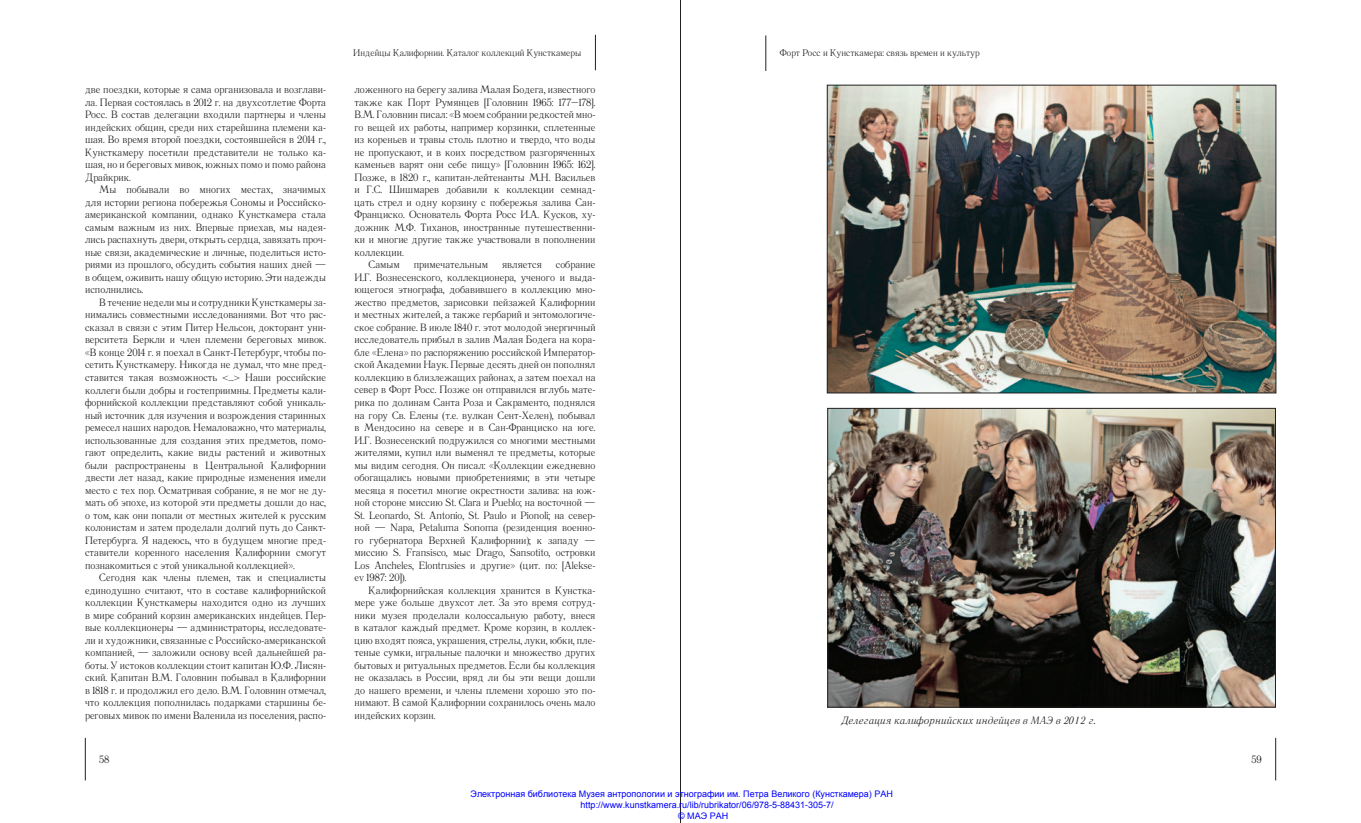
<style>
.page{position:relative;width:1361px;height:823px;background:#fff}
.page>*{position:absolute;margin:0;border:0;box-sizing:border-box;transform-origin:0 0}
.Normal__Web{font:10.5px/12.5px "Literaturnaya C";color:#231f20;text-align:justify}
.Фото{font:italic 10.5px "Literaturnaya C";color:#231f20}
.TEXT2{font:9.5px "Literaturnaya C";color:#231f20}
.t1{font:9px "Arial";color:#00f}
</style>
<div class="page">
<hr style="left:1275px;top:737px;width:1px;height:43px;background:#231f20">
<hr style="left:85px;top:737px;width:1px;height:43px;background:#231f20">
<hr style="left:595px;top:35px;width:1px;height:35px;background:#231f20">
<hr style="left:765px;top:35px;width:1px;height:36px;background:#231f20">
<hr style="left:680px;top:0;width:1px;height:822px;background:#231f20">
<img style="left:829px;top:87px;width:445px;height:304px">
<div style="left:827px;top:85px;width:449px;height:308px;border:1px solid #231f20"></div>
<img style="left:829px;top:410px;width:444px;height:294px">
<div style="left:827px;top:408px;width:448px;height:298px;border:1px solid #231f20"></div>
<p class="Normal__Web" style="left:85px;top:83px;width:242px">две поездки, которые я сама организовала и возглави&shy;ла. Первая состоялась в 2012 г. на двухсотлетие Форта Росс. В состав делегации входили партнеры и члены индейских общин, среди них старейшина племени ка&shy;шая. Во время второй поездки, состоявшейся в 2014 г., Кунсткамеру посетили представители не только ка&shy;шая, но и береговых мивок, южных помо и помо района Драйкрик.</p>
<p class="Normal__Web" style="left:85px;top:183px;width:242px;text-indent:14px">Мы побывали во многих местах, значимых для истории региона побережья Сономы и Российско&shy;американской компании, однако Кунсткамера стала самым важным из них. Впервые приехав, мы надея&shy;лись распахнуть двери, открыть сердца, завязать проч&shy;ные связи, академические и личные, поделиться исто&shy;риями из прошлого, обсудить события наших дней — в общем, оживить нашу общую историю. Эти надежды исполнились.</p>
<p class="Normal__Web" style="left:85px;top:296px;width:242px;text-indent:14px">В течение недели мы и сотрудники Кунсткамеры за&shy;нимались совместными исследованиями. Вот что рас&shy;сказал в связи с этим Питер Нельсон, докторант уни&shy;верситета Беркли и член племени береговых мивок. «В конце 2014 г. я поехал в Санкт-Петербург, чтобы по&shy;сетить Кунсткамеру. Никогда не думал, что мне пред&shy;ставится такая возможность &lt;...&gt; Наши российские коллеги были добры и гостеприимны. Предметы кали&shy;форнийской коллекции представляют собой уникаль&shy;ный источник для изучения и возрождения старинных ремесел наших народов. Немаловажно, что материалы, использованные для создания этих предметов, помо&shy;гают определить, какие виды растений и животных были распространены в Центральной Калифорнии двести лет назад, какие природные изменения имели место с тех пор. Осматривая собрание, я не мог не ду&shy;мать об эпохе, из которой эти предметы дошли до нас, о том, как они попали от местных жителей к русским колонистам и затем проделали долгий путь до Санкт-Петербурга. Я надеюсь, что в будущем многие пред&shy;ставители коренного населения Калифорнии смогут познакомиться с этой уникальной коллекцией».</p>
<p class="Normal__Web" style="left:85px;top:571px;width:242px;text-indent:14px">Сегодня как члены племен, так и специалисты единодушно считают, что в составе калифорнийской коллекции Кунсткамеры находится одно из лучших в мире собраний корзин американских индейцев. Пер&shy;вые коллекционеры — администраторы, исследовате&shy;ли и художники, связанные с Российско-американской компанией, — заложили основу всей дальнейшей ра&shy;боты. У истоков коллекции стоит капитан Ю.Ф. Лисян&shy;ский. Капитан В.М. Головнин побывал в Калифорнии в 1818 г. и продолжил его дело. В.М. Головнин отмечал, что коллекция пополнилась подарками старшины бе&shy;реговых мивок по имени Валенила из поселения, распо-</p>
<p class="TEXT2" style="left:353px;top:47px;width:229px">Индейцы Калифорнии. Каталог коллекций Кунсткамеры</p>
<p class="Normal__Web" style="left:354px;top:83px;width:242px">ложенного на берегу залива Малая Бодега, известного также как Порт Румянцев [Головнин 1965: 177–178].<br>В.М. Головнин писал: «В моем собрании редкостей мно&shy;го вещей их работы, например корзинки, сплетенные из кореньев и травы столь плотно и твердо, что воды не пропускают, и в коих посредством разгоряченных каменьев варят они себе пищу» [Головнин 1965: 162].<br>Позже, в 1820 г., капитан-лейтенанты М.Н. Васильев и Г.С. Шишмарев добавили к коллекции семнад&shy;цать стрел и одну корзину с побережья залива Сан-Франциско. Основатель Форта Росс И.А. Кусков, ху&shy;дожник М.Ф. Тиханов, иностранные путешественни&shy;ки и многие другие также участвовали в пополнении коллекции.</p>
<p class="Normal__Web" style="left:369px;top:258px;width:33px">Самым</p>
<p class="Normal__Web" style="left:414px;top:258px;width:76px">примечательным</p>
<p class="Normal__Web" style="left:502px;top:258px;width:41px">является</p>
<p class="Normal__Web" style="left:354px;top:258px;width:242px;text-indent:201px">собрание И.Г. Вознесенского, коллекционера, ученого и выда&shy;ющегося этнографа, добавившего в коллекцию мно&shy;жество предметов, зарисовки пейзажей Калифорнии и местных жителей, а также гербарий и энтомологиче&shy;ское собрание. В июле 1840 г. этот молодой энергичный исследователь прибыл в залив Малая Бодега на кора&shy;бле «Елена» по распоряжению российской Император&shy;ской Академии Наук. Первые десять дней он пополнял коллекцию в близлежащих районах, а затем поехал на север в Форт Росс. Позже он отправился вглубь мате&shy;рика по долинам Санта Роза и Сакраменто, поднялся на гору Св. Елены (т.е. вулкан Сент-Хелен), побывал в Мендосино на севере и в Сан-Франциско на юге.<br>И.Г. Вознесенский подружился со многими местными жителями, купил или выменял те предметы, которые мы видим сегодня. Он писал: «Коллекции ежедневно обогащались новыми приобретениями; в эти четыре месяца я посетил многие окрестности залива: на юж&shy;ной стороне миссию St. Clara и Pueblo; на восточной — St. Leonardo, St. Antonio, St. Paulo и Pionoli; на север&shy;ной — Napa, Petaluma Sonoma (резиденция военно&shy;го губернатора Верхней Калифорнии); к западу — миссию S. Fransisco, мыс Drago, Sansotito, островки Los Ancheles, Elontrusies и другие» (цит. по: [Alekse&shy;ev 1987: 20]).</p>
<p class="Normal__Web" style="left:354px;top:583px;width:242px;text-indent:14px">Калифорнийская коллекция хранится в Кунстка&shy;мере уже больше двухсот лет. За это время сотруд&shy;ники музея проделали колоссальную работу, внеся в каталог каждый предмет. Кроме корзин, в коллек&shy;цию входят пояса, украшения, стрелы, луки, юбки, пле&shy;теные сумки, игральные палочки и множество других бытовых и ритуальных предметов. Если бы коллекция не оказалась в России, вряд ли бы эти вещи дошли до нашего времени, и члены племени хорошо это по&shy;нимают. В самой Калифорнии сохранилось очень мало индейских корзин.</p>
<p class="TEXT2" style="left:780px;top:47px;width:201px">Форт Росс и Кунсткамера: связь времен и культур</p>
<p class="Фото" style="left:842px;top:713px;width:256px">Делегация калифорнийских индейцев в МАЭ в 2012 г.</p>
<p class="Normal__Web" style="left:99px;top:753px;width:12px">58</p>
<p class="Normal__Web" style="left:1251px;top:753px;width:12px">59</p>
<p class="t1" style="left:470px;top:787px;width:424px">Электронная библиотека Музея антропологии и этнографии им. Петра Великого (Кунсткамера) РАН</p>
<p class="t1" style="left:580px;top:798px;width:255px">http://www.kunstkamera.ru/lib/rubrikator/06/978-5-88431-305-7/</p>
<p class="t1" style="left:678px;top:809px;width:52px">© МАЭ РАН</p>
</div>
